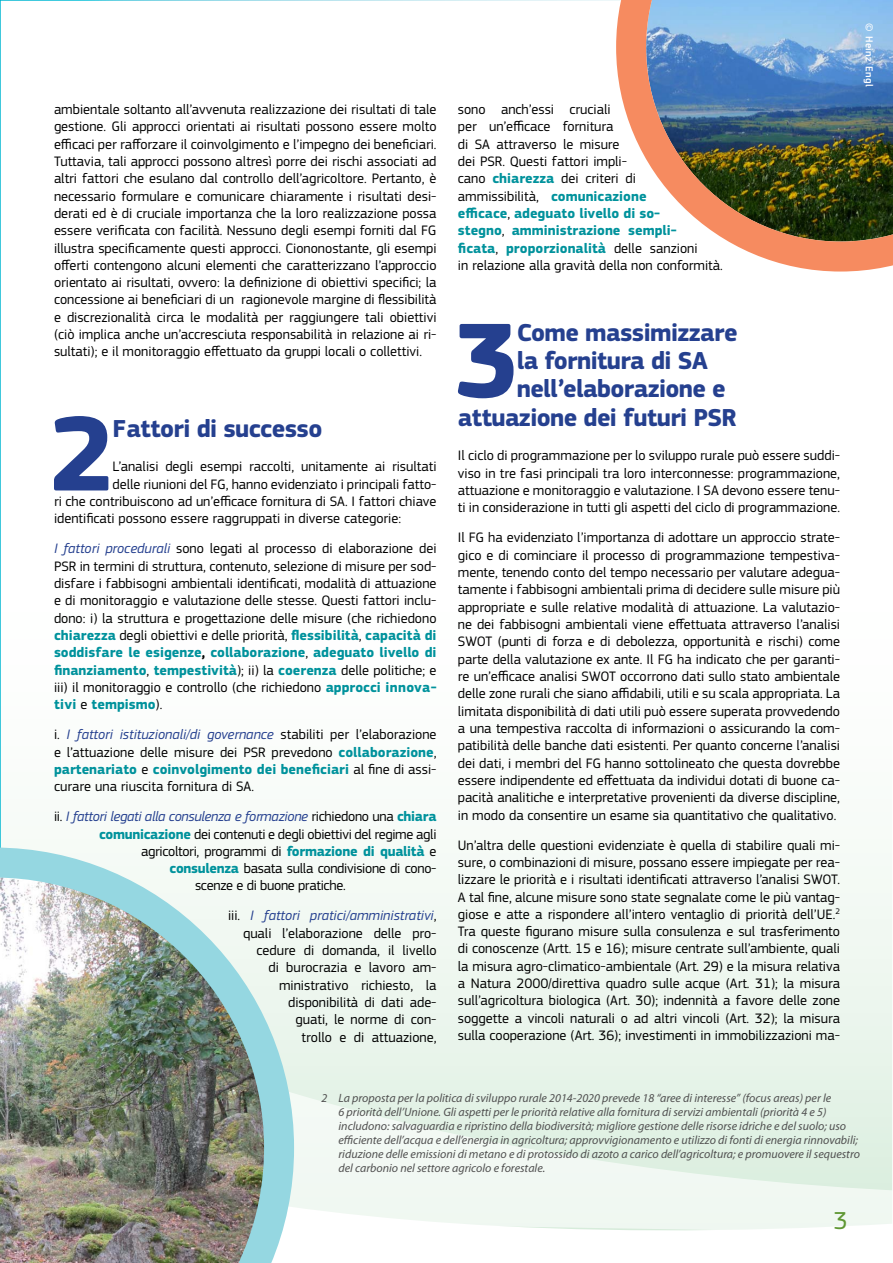
<style>
.page{position:relative;width:893px;height:1263px;background:#fff}
.page>*{position:absolute;margin:0;border:0;box-sizing:border-box;transform-origin:0 0}
.t1{font:700 110.7px "PF Square Sans Pro";color:#25408f}
.t2{font:700 25.5px "PF Square Sans Pro";letter-spacing:-.025em;color:#25408f}
.t3{font:25.5px "PF Square Sans Pro";color:#5e9732}
.t4{font:14.25px/17.4px "PF Square Sans Pro";color:#000;text-align:justify}
.t5{font:14.25px "PF Square Sans Pro";letter-spacing:-.02em;color:#000}
.t6{font:italic 14.25px "PF Square Sans Pro";letter-spacing:-.02em;color:#25408f}
.t7{font:italic 12px/14.1px "Myriad Pro";color:#515151}
.t8{font:500 10.5px "PF Square Sans Pro";letter-spacing:.04em;color:#fff}
.s1{font-style:italic;color:#25408f}
.s2{font-weight:700;color:#00929c}
.s3{font-weight:700}
.s4{font-style:normal;color:#000}
.s5{font-weight:700;font-style:normal;color:#00929c}
</style>
<div class="page">
<div style="left:0;top:0;width:893px;height:1263px;background:linear-gradient(to right,#fefffe,#fafdfa)"></div>
<svg style="left:294px;top:1234px;width:599px;height:29px"></svg>
<svg style="left:294px;top:1006px;width:599px;height:228px;fill:#eaf5ec"></svg>
<hr style="left:0;top:0;width:1px;height:1263px;background:#40c8dc">
<img style="left:616px;top:0;width:277px;height:272px">
<img style="left:0;top:847px;width:294px;height:416px">
<p class="t4" style="left:54px;top:101px;width:384px">ambientale soltanto all’avvenuta realizzazione dei risultati di tale gestione. Gli approcci orientati ai risultati possono essere molto efficaci per rafforzare il coinvolgimento e l’impegno dei beneficiari.<br>Tuttavia, tali approcci possono altresì porre dei rischi associati ad altri fattori che esulano dal controllo dell’agricoltore. Pertanto, è necessario formulare e comunicare chiaramente i risultati desi&shy;derati ed è di cruciale importanza che la loro realizzazione possa essere verificata con facilità. Nessuno degli esempi forniti dal FG illustra specificamente questi approcci. Ciononostante, gli esempi offerti contengono alcuni elementi che caratterizzano l’approccio orientato ai risultati, ovvero: la definizione di obiettivi specifici; la concessione ai beneficiari di un ragionevole margine di flessibilità e discrezionalità circa le modalità per raggiungere tali obiettivi (ciò implica anche un’accresciuta responsabilità in relazione ai ri&shy;sultati); e il monitoraggio effettuato da gruppi locali o collettivi.</p>
<h1 class="t1" style="left:49px;top:388px;width:68px">2</h1>
<h2 class="t2" style="left:113px;top:413px;width:211px">Fattori di successo</h2>
<p class="t4" style="left:113px;top:458px;width:325px">L’analisi degli esempi raccolti, unitamente ai risultati</p>
<p class="t4" style="left:113px;top:475px;width:325px">delle riunioni del FG, hanno evidenziato i principali fatto-</p>
<p class="t4" style="left:54px;top:493px;width:384px">ri che contribuiscono ad un’efficace fornitura di SA. I fattori chiave</p>
<p class="t4" style="left:54px;top:510px;width:349px">identificati possono essere raggruppati in diverse categorie:</p>
<p class="t4" style="left:54px;top:540px;width:384px"><span class="s1">I fattori procedurali</span> sono legati al processo di elaborazione dei PSR in termini di struttura, contenuto, selezione di misure per sod&shy;disfare i fabbisogni ambientali identificati, modalità di attuazione e di monitoraggio e valutazione delle stesse. Questi fattori inclu&shy;dono: i) la struttura e progettazione delle misure (che richiedono <span class="s2">chiarezza</span> degli obiettivi e delle priorità, <span class="s2">flessibilità</span>, <span class="s2">capacità di soddisfare le esigenze</span><span class="s3">,</span> <span class="s2">collaborazione</span>, <span class="s2">adeguato livello di finanziamento</span>, <span class="s2">tempestività</span>); ii) la <span class="s2">coerenza</span> delle politiche; e iii) il monitoraggio e controllo (che richiedono <span class="s2">approcci innova&shy;tivi</span> e <span class="s2">tempismo</span>).</p>
<p class="t4" style="left:54px;top:726px;width:384px">i. <span class="s1">I fattori istituzionali/di governance</span> stabiliti per l’elaborazione e l’attuazione delle misure dei PSR prevedono <span class="s2">collaborazione</span>, <span class="s2">partenariato</span> e <span class="s2">coinvolgimento dei beneficiari</span> al fine di assi&shy;curare una riuscita fornitura di SA.</p>
<p class="t6" style="left:54px;top:808px;width:384px"><span class="s4">ii.</span> I fattori legati alla consulenza e formazione <span class="s4">richiedono una</span> <span class="s5">chiara</span></p>
<p class="t5" style="left:99px;top:825px;width:339px"><span class="s2">comunicazione</span> dei contenuti e degli obiettivi del regime agli</p>
<p class="t5" style="left:141px;top:843px;width:297px">agricoltori, programmi di <span class="s2">formazione di qualità</span> e</p>
<p class="t5" style="left:170px;top:860px;width:269px"><span class="s2">consulenza</span> basata sulla condivisione di cono-</p>
<p class="t5" style="left:195px;top:877px;width:152px">scenze e di buone pratiche.</p>
<p class="t4" style="left:228px;top:907px;width:210px;text-align:right">iii. <span class="s1">I fattori pratici/amministrativi</span>, quali l’elaborazione delle pro&shy;cedure di domanda, il livello<br>di burocrazia e lavoro am&shy;ministrativo richiesto, la disponibilità di dati ade-<br>guati, le norme di con-<br>trollo e di attuazione,</p>
<p class="t4" style="left:458px;top:101px;width:266px;text-align:left">sono anch’essi cruciali<br>per un’efficace fornitura<br>di SA attraverso le misure<br>dei PSR. Questi fattori impli-<br>cano <span class="s2">chiarezza</span> dei criteri di<br>ammissibilità, <span class="s2">comunicazione<br>efficace</span>, <span class="s2">adeguato livello di so-<br>stegno</span>, <span class="s2">amministrazione sempli-<br>ficata</span>, <span class="s2">proporzionalità</span> delle sanzioni<br>in relazione alla gravità della non conformità.</p>
<h1 class="t1" style="left:453px;top:295px;width:68px">3</h1>
<h2 class="t2" style="left:517px;top:317px;width:222px">Come massimizzare</h2>
<h2 class="t2" style="left:517px;top:345px;width:193px">la fornitura di SA</h2>
<h2 class="t2" style="left:517px;top:374px;width:211px">nell’elaborazione e</h2>
<h2 class="t2" style="left:458px;top:402px;width:280px">attuazione dei futuri PSR</h2>
<p class="t4" style="left:458px;top:447px;width:384px">Il ciclo di programmazione per lo sviluppo rurale può essere suddi&shy;viso in tre fasi principali tra loro interconnesse: programmazione, attuazione e monitoraggio e valutazione. I SA devono essere tenu&shy;ti in considerazione in tutti gli aspetti del ciclo di programmazione.</p>
<p class="t4" style="left:458px;top:529px;width:384px">Il FG ha evidenziato l’importanza di adottare un approccio strate&shy;gico e di cominciare il processo di programmazione tempestiva&shy;mente, tenendo conto del tempo necessario per valutare adegua&shy;tamente i fabbisogni ambientali prima di decidere sulle misure più appropriate e sulle relative modalità di attuazione. La valutazio&shy;ne dei fabbisogni ambientali viene effettuata attraverso l’analisi SWOT (punti di forza e di debolezza, opportunità e rischi) come parte della valutazione ex ante. Il FG ha indicato che per garanti&shy;re un’efficace analisi SWOT occorrono dati sullo stato ambientale delle zone rurali che siano affidabili, utili e su scala appropriata. La limitata disponibilità di dati utili può essere superata provvedendo a una tempestiva raccolta di informazioni o assicurando la com&shy;patibilità delle banche dati esistenti. Per quanto concerne l’analisi dei dati, i membri del FG hanno sottolineato che questa dovrebbe essere indipendente ed effettuata da individui dotati di buone ca&shy;pacità analitiche e interpretative provenienti da diverse discipline, in modo da consentire un esame sia quantitativo che qualitativo.</p>
<p class="t4" style="left:458px;top:836px;width:384px">Un’altra delle questioni evidenziate è quella di stabilire quali mi&shy;sure, o combinazioni di misure, possano essere impiegate per rea&shy;lizzare le priorità e i risultati identificati attraverso l’analisi SWOT.<br>A tal fine, alcune misure sono state segnalate come le più vantag&shy;giose e atte a rispondere all’intero ventaglio di priorità dell’UE.<sup>2<br></sup>Tra queste figurano misure sulla consulenza e sul trasferimento di conoscenze (Artt. 15 e 16); misure centrate sull’ambiente, quali la misura agro-climatico-ambientale (Art. 29) e la misura relativa a Natura 2000/direttiva quadro sulle acque (Art. 31); la misura sull’agricoltura biologica (Art. 30); indennità a favore delle zone soggette a vincoli naturali o ad altri vincoli (Art. 32); la misura sulla cooperazione (Art. 36); investimenti in immobilizzazioni ma-</p>
<p class="t8" style="left:875px;top:23px;width:65px;rotate:90deg">© Heinz Engl</p>
<p class="t7" style="left:338px;top:1090px;width:523px;text-indent:-17px">2 La proposta per la politica di sviluppo rurale 2014-2020 prevede 18 “aree di interesse” (focus areas) per le<br>6 priorità dell’Unione. Gli aspetti per le priorità relative alla fornitura di servizi ambientali (priorità 4 e 5) includono: salvaguardia e ripristino della biodiversità; migliore gestione delle risorse idriche e del suolo; uso efficiente dell’acqua e dell’energia in agricoltura; approvvigionamento e utilizzo di fonti di energia rinnovabili; riduzione delle emissioni di metano e di protossido di azoto a carico dell’agricoltura; e promuovere il sequestro del carbonio nel settore agricolo e forestale.</p>
<h2 class="t3" style="left:833px;top:1205px;width:16px">3</h2>
</div>
